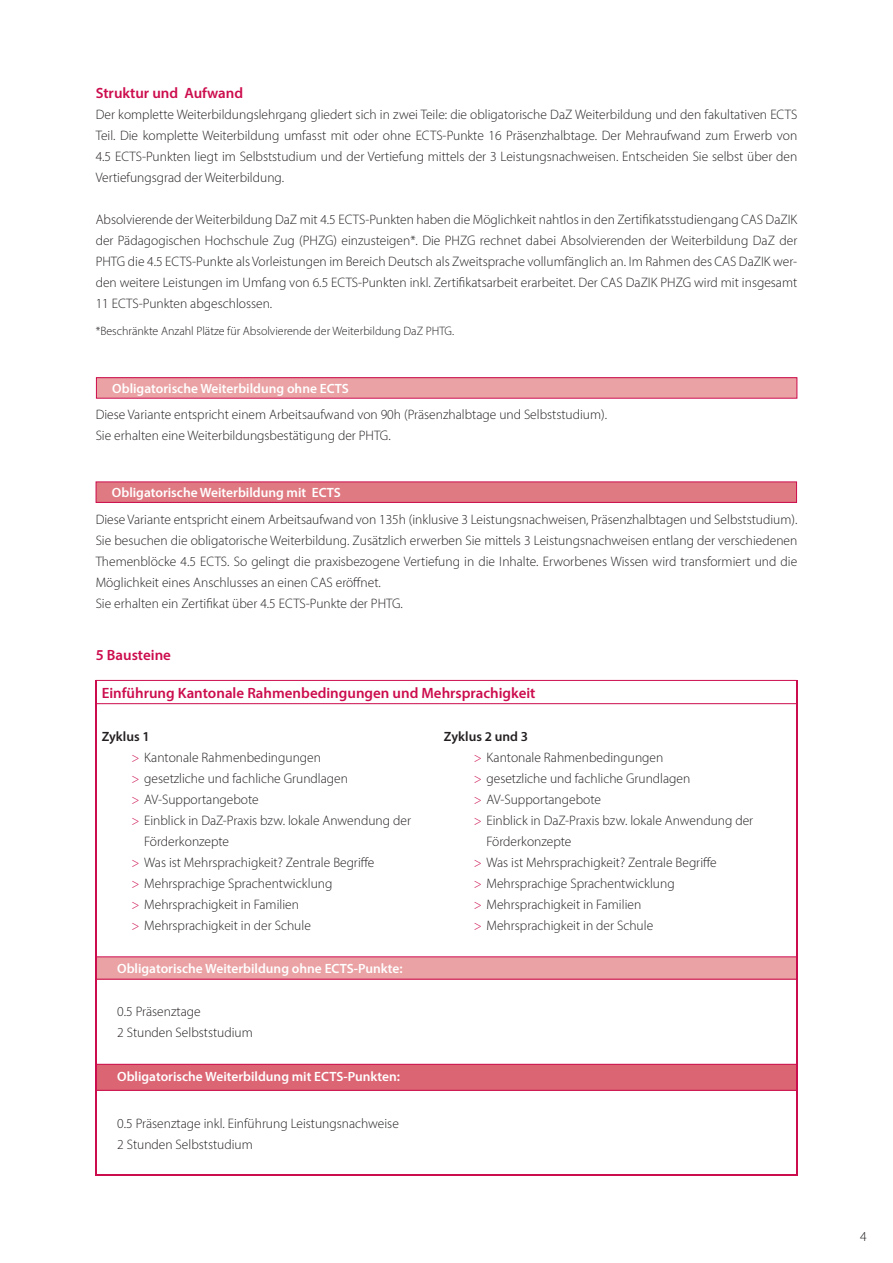
<style>
.page{position:relative;width:893px;height:1263px;background:#fff}
.page>*{position:absolute;margin:0;border:0;box-sizing:border-box;transform-origin:0 0}
.t1{font:600 15px "Myriad Pro";color:#cc0d4d}
.t2{font:300 13.5px/21px "Myriad Pro";color:#231f20}
.t3{font:600 13.5px "Myriad Pro";color:#fff}
.t4{font:600 13.5px "Myriad Pro";color:#231f20}
.t5{font:300 12px "Myriad Pro";color:#231f20}
.s1{color:#cc0d4d}
</style>
<div class="page">
<div style="left:96px;top:482px;width:700px;height:20px;background:#df7a82"></div>
<div style="left:96px;top:481px;width:701px;height:22px;border:1px solid #cc0d4d"></div>
<svg style="left:96px;top:681px;width:700px;height:493px"></svg>
<div style="left:96px;top:957px;width:700px;height:22px;background:#eaa2a4"></div>
<div style="left:96px;top:1064px;width:700px;height:26px;background:#db6573"></div>
<hr style="left:96px;top:680px;width:342px;height:1px;background:#cc0d4d">
<hr style="left:438px;top:680px;width:358px;height:1px;background:#cc0d4d">
<hr style="left:96px;top:703px;width:342px;height:1px;background:#cc0d4d">
<hr style="left:438px;top:703px;width:358px;height:1px;background:#cc0d4d">
<hr style="left:96px;top:956px;width:342px;height:1px;background:#cc0d4d">
<hr style="left:438px;top:956px;width:358px;height:1px;background:#cc0d4d">
<hr style="left:96px;top:979px;width:342px;height:1px;background:#cc0d4d">
<hr style="left:438px;top:979px;width:358px;height:1px;background:#cc0d4d">
<hr style="left:96px;top:1064px;width:342px;height:1px;background:#cc0d4d">
<hr style="left:438px;top:1064px;width:358px;height:1px;background:#cc0d4d">
<hr style="left:96px;top:1090px;width:342px;height:1px;background:#cc0d4d">
<hr style="left:438px;top:1090px;width:358px;height:1px;background:#cc0d4d">
<hr style="left:797px;top:680px;width:1px;height:496px;background:#cc0d4d">
<hr style="left:95px;top:1174px;width:703px;height:2px;background:#cc0d4d">
<hr style="left:95px;top:681px;width:1px;height:495px;background:#cc0d4d">
<div style="left:96px;top:378px;width:701px;height:20px;background:#eaa2a4"></div>
<div style="left:96px;top:377px;width:701px;height:22px;border:1px solid #cc0d4d"></div>
<p class="t1" style="left:96px;top:83px;width:149px">Struktur und Aufwand</p>
<p class="t2" style="left:96px;top:104px;width:703px;text-align:justify">Der komplette Weiterbildungslehrgang gliedert sich in zwei Teile: die obligatorische DaZ Weiterbildung und den fakultativen ECTS Teil. Die komplette Weiterbildung umfasst mit oder ohne ECTS-Punkte 16 Präsenzhalbtage. Der Mehraufwand zum Erwerb von 4.5 ECTS-Punkten liegt im Selbststudium und der Vertiefung mittels der 3 Leistungsnachweisen. Entscheiden Sie selbst über den Vertiefungsgrad der Weiterbildung.</p>
<p class="t2" style="left:96px;top:209px;width:703px;text-align:justify">Absolvierende der Weiterbildung DaZ mit 4.5 ECTS-Punkten haben die Möglichkeit nahtlos in den Zertifikatsstudiengang CAS DaZIK der Pädagogischen Hochschule Zug (PHZG) einzusteigen*. Die PHZG rechnet dabei Absolvierenden der Weiterbildung DaZ der PHTG die 4.5 ECTS-Punkte als Vorleistungen im Bereich Deutsch als Zweitsprache vollumfänglich an. Im Rahmen des CAS DaZIK wer&shy;den weitere Leistungen im Umfang von 6.5 ECTS-Punkten inkl. Zertifikatsarbeit erarbeitet. Der CAS DaZIK PHZG wird mit insgesamt 11 ECTS-Punkten abgeschlossen.</p>
<p class="t5" style="left:96px;top:323px;width:360px">*Beschränkte Anzahl Plätze für Absolvierende der Weiterbildung DaZ PHTG.</p>
<p class="t3" style="left:112px;top:380px;width:238px">Obligatorische Weiterbildung ohne ECTS</p>
<p class="t2" style="left:96px;top:404px;width:513px">Diese Variante entspricht einem Arbeitsaufwand von 90h (Präsenzhalbtage und Selbststudium).<br>Sie erhalten eine Weiterbildungsbestätigung der PHTG.</p>
<p class="t3" style="left:112px;top:484px;width:230px">Obligatorische Weiterbildung mit ECTS</p>
<p class="t2" style="left:96px;top:509px;width:703px">Diese Variante entspricht einem Arbeitsaufwand von 135h (inklusive 3 Leistungsnachweisen, Präsenzhalbtagen und Selbststudium).<br>Sie besuchen die obligatorische Weiterbildung. Zusätzlich erwerben Sie mittels 3 Leistungsnachweisen entlang der verschiedenen Themenblöcke 4.5 ECTS. So gelingt die praxisbezogene Vertiefung in die Inhalte. Erworbenes Wissen wird transformiert und die Möglichkeit eines Anschlusses an einen CAS eröffnet.<br>Sie erhalten ein Zertifikat über 4.5 ECTS-Punkte der PHTG.</p>
<p class="t1" style="left:96px;top:645px;width:77px">5 Bausteine</p>
<p class="t1" style="left:102px;top:683px;width:435px">Einführung Kantonale Rahmenbedingungen und Mehrsprachigkeit</p>
<p class="t4" style="left:102px;top:728px;width:50px">Zyklus 1</p>
<p class="t2" style="left:131px;top:747px;width:191px"><span class="s1">&gt;</span> Kantonale Rahmenbedingungen</p>
<p class="t2" style="left:131px;top:768px;width:218px"><span class="s1">&gt;</span> gesetzliche und fachliche Grundlagen</p>
<p class="t2" style="left:131px;top:789px;width:129px"><span class="s1">&gt;</span> AV-Supportangebote</p>
<p class="t2" style="left:131px;top:810px;width:281px"><span class="s1">&gt;</span> Einblick in DaZ-Praxis bzw. lokale Anwendung der</p>
<p class="t2" style="left:144px;top:831px;width:86px">Förderkonzepte</p>
<p class="t2" style="left:131px;top:852px;width:245px"><span class="s1">&gt;</span> Was ist Mehrsprachigkeit? Zentrale Begriffe</p>
<p class="t2" style="left:131px;top:873px;width:202px"><span class="s1">&gt;</span> Mehrsprachige Sprachentwicklung</p>
<p class="t2" style="left:131px;top:894px;width:169px"><span class="s1">&gt;</span> Mehrsprachigkeit in Familien</p>
<p class="t2" style="left:131px;top:915px;width:181px"><span class="s1">&gt;</span> Mehrsprachigkeit in der Schule</p>
<p class="t4" style="left:444px;top:728px;width:86px">Zyklus 2 und 3</p>
<p class="t2" style="left:474px;top:747px;width:191px"><span class="s1">&gt;</span> Kantonale Rahmenbedingungen</p>
<p class="t2" style="left:474px;top:768px;width:218px"><span class="s1">&gt;</span> gesetzliche und fachliche Grundlagen</p>
<p class="t2" style="left:474px;top:789px;width:129px"><span class="s1">&gt;</span> AV-Supportangebote</p>
<p class="t2" style="left:474px;top:810px;width:281px"><span class="s1">&gt;</span> Einblick in DaZ-Praxis bzw. lokale Anwendung der</p>
<p class="t2" style="left:486px;top:831px;width:86px">Förderkonzepte</p>
<p class="t2" style="left:474px;top:852px;width:245px"><span class="s1">&gt;</span> Was ist Mehrsprachigkeit? Zentrale Begriffe</p>
<p class="t2" style="left:474px;top:873px;width:202px"><span class="s1">&gt;</span> Mehrsprachige Sprachentwicklung</p>
<p class="t2" style="left:474px;top:894px;width:169px"><span class="s1">&gt;</span> Mehrsprachigkeit in Familien</p>
<p class="t2" style="left:474px;top:915px;width:181px"><span class="s1">&gt;</span> Mehrsprachigkeit in der Schule</p>
<p class="t3" style="left:117px;top:960px;width:287px">Obligatorische Weiterbildung ohne ECTS-Punkte:</p>
<p class="t2" style="left:117px;top:1001px;width:137px">0.5 Präsenztage<br>2 Stunden Selbststudium</p>
<p class="t3" style="left:117px;top:1067px;width:284px">Obligatorische Weiterbildung mit ECTS-Punkten:</p>
<p class="t2" style="left:117px;top:1112px;width:283px">0.5 Präsenztage inkl. Einführung Leistungsnachweise<br>2 Stunden Selbststudium</p>
<p class="t2" style="left:860px;top:1226px;width:8px">4</p>
</div>
